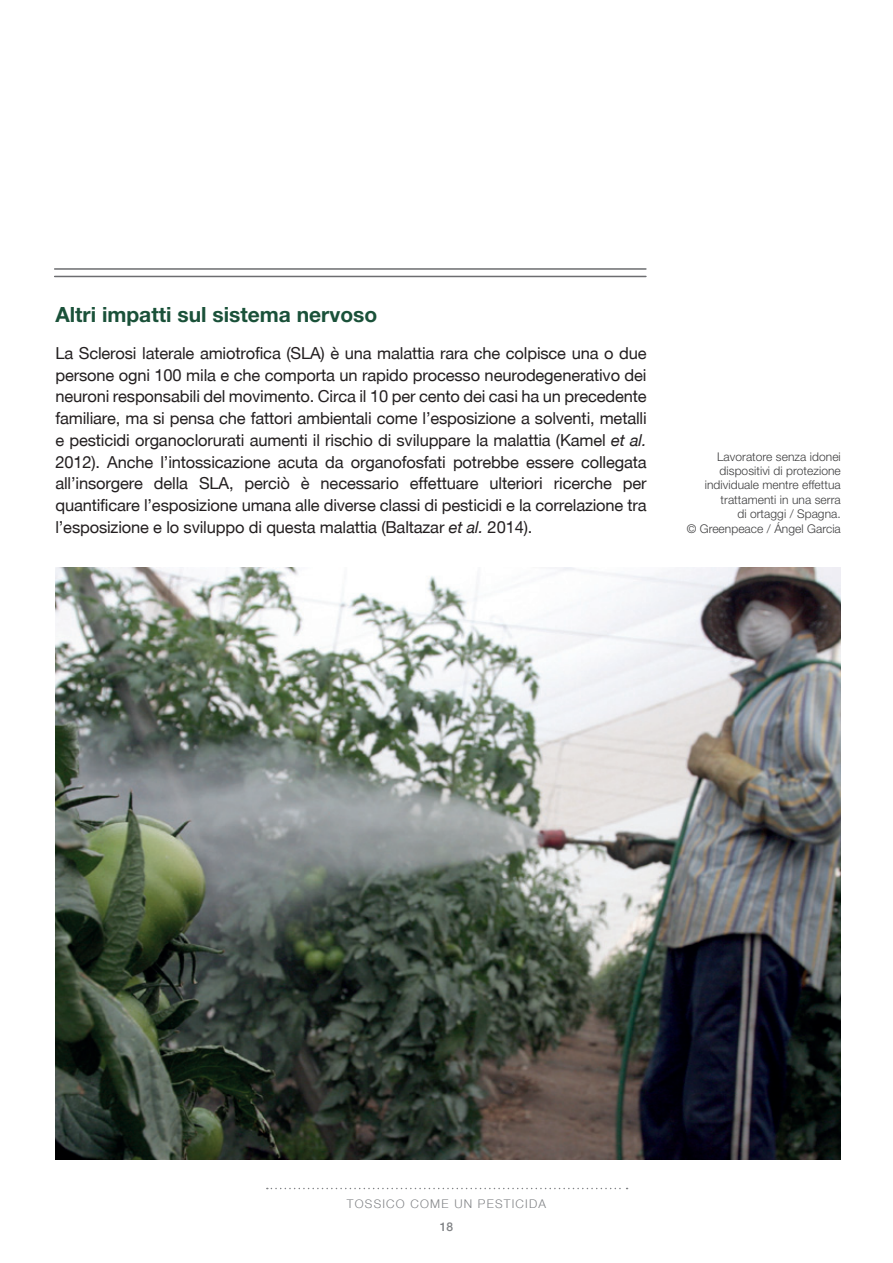
<style>
.page{position:relative;width:893px;height:1263px;background:#fff}
.page>*{position:absolute;margin:0;border:0;box-sizing:border-box;transform-origin:0 0}
.t1{font:700 21px "Helvetica Neue LT Std";color:#1a5139}
.t2{font:16.5px/21.8px "Helvetica Neue";letter-spacing:-.01em;color:#231f20;text-align:justify}
.t3{font:300 12px/14.4px "Helvetica Neue LT Std";letter-spacing:.005em;color:#3e3e3f;text-align:right}
.t4{font:300 12px "Helvetica Neue";letter-spacing:.1em;color:#808285}
.t5{font:500 12px "Helvetica Neue";color:#808285}
.s1{font-style:italic}
</style>
<div class="page">
<hr style="left:55px;top:268px;width:591px;height:2px;background:#6c6d70">
<hr style="left:55px;top:276px;width:591px;height:1px;background:#6c6d70">
<svg style="left:267px;top:1188px;width:361px;height:1px"></svg>
<img style="left:55px;top:567px;width:786px;height:593px">
<p class="t1" style="left:55px;top:302px;width:323px">Altri impatti sul sistema nervoso</p>
<p class="t2" style="left:55px;top:342px;width:593px">La Sclerosi laterale amiotrofica (SLA) è una malattia rara che colpisce una o due persone ogni 100 mila e che comporta un rapido processo neurodegenerativo dei neuroni responsabili del movimento. Circa il 10 per cento dei casi ha un precedente familiare, ma si pensa che fattori ambientali come l’esposizione a solventi, metalli e pesticidi organoclorurati aumenti il rischio di sviluppare la malattia (Kamel <span class="s1">et al.<br></span>2012). Anche l’intossicazione acuta da organofosfati potrebbe essere collegata all’insorgere della SLA, perciò è necessario effettuare ulteriori ricerche per quantificare l’esposizione umana alle diverse classi di pesticidi e la correlazione tra l’esposizione e lo sviluppo di questa malattia (Baltazar <span class="s1">et al.</span> 2014).</p>
<p class="t3" style="left:687px;top:449px;width:156px">Lavoratore senza idonei dispositivi di protezione individuale mentre effettua trattamenti in una serra<br>di ortaggi / Spagna.<br>© Greenpeace / Ángel Garcia</p>
<p class="t4" style="left:347px;top:1196px;width:201px">TOSSICO COME UN PESTICIDA</p>
<p class="t5" style="left:440px;top:1219px;width:15px">18</p>
</div>
